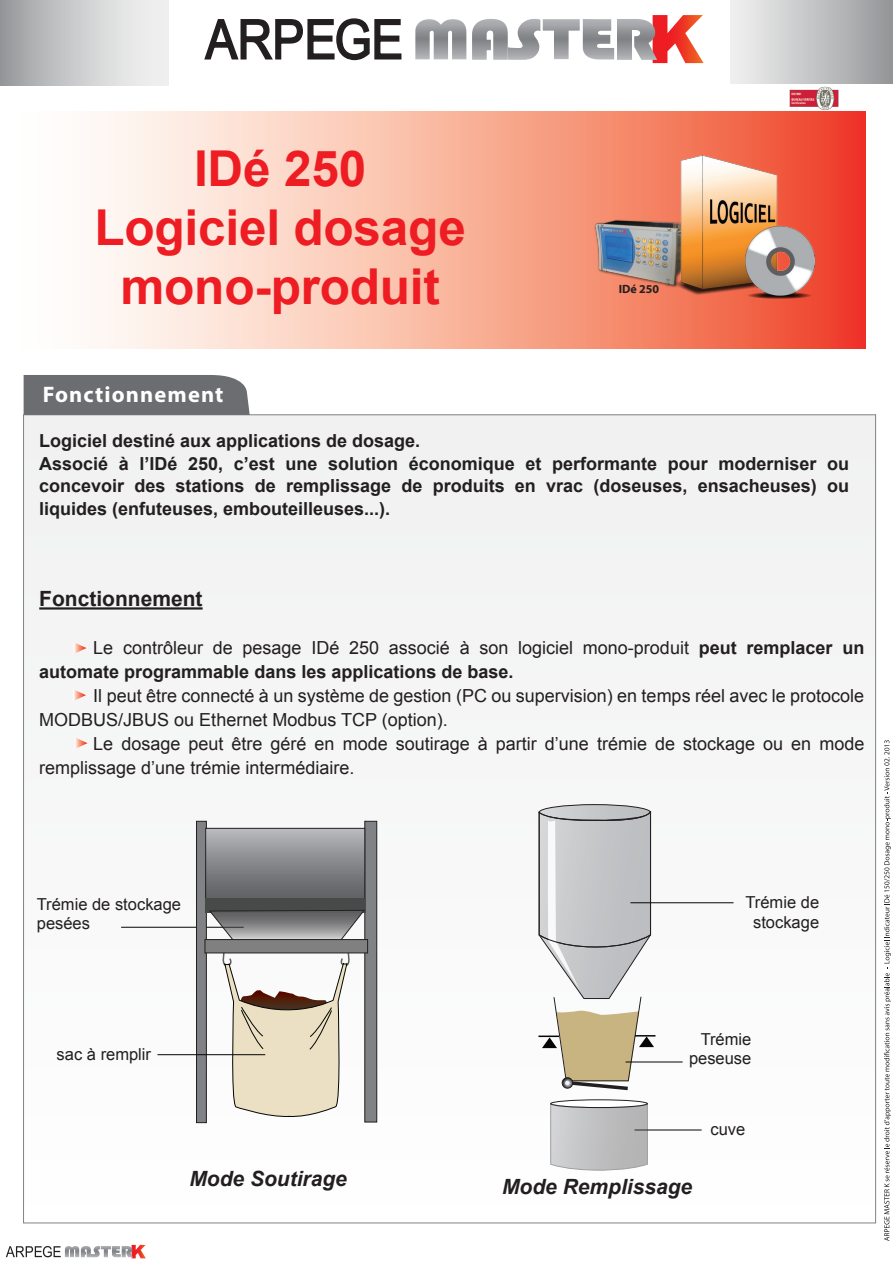
<style>
.page{position:relative;width:893px;height:1263px;background:#fff}
.page>*{position:absolute;margin:0;border:0;box-sizing:border-box;transform-origin:0 0}
.t1{font:700 49.5px/59.4px "Arial";letter-spacing:-.005em;color:#ee1d23;text-align:center}
.t2{font:700 22.5px "Myriad Pro";letter-spacing:.05em;color:#fff}
.t3{font:italic 700 21px "Arial";color:#231f20}
.t4{font:700 21px "Arial";color:#231f20}
.t5{font:700 18px/22.5px "Arial";color:#231f20}
.t6{font:18px/24px "Arial";color:#231f20}
.t7{font:16.5px/19.8px "Arial";color:#231f20}
.t8{font:700 12px "Myriad Pro";color:#231f20}
.s1{font-weight:400}
</style>
<div class="page">
<div style="left:730px;top:0;width:163px;height:84px;background:linear-gradient(to right,#f3f3f3,#959799)"></div>
<div style="left:0;top:0;width:169px;height:86px;background:linear-gradient(to right,#9d9ea1,#fbfbfb)"></div>
<svg style="left:97px;top:112px;width:768px;height:237px;background:#f8b19e"></svg>
<svg style="left:204px;top:18px;width:198px;height:43px"></svg>
<svg style="left:653px;top:15px;width:51px;height:48px"></svg>
<img style="left:472px;top:19px;width:68px;height:41px">
<img style="left:415px;top:19px;width:51px;height:40px">
<img style="left:543px;top:19px;width:37px;height:40px">
<img style="left:583px;top:19px;width:31px;height:40px">
<img style="left:617px;top:19px;width:40px;height:41px">
<div style="left:24px;top:415px;width:852px;height:808px;background:#f6f6f7"></div>
<div style="left:24px;top:375px;width:226px;height:40px;background:#6c6d70"></div>
<hr style="left:39px;top:607px;width:164px;height:3px;background:#231f20">
<svg style="left:76px;top:738px;width:11px;height:11px"></svg>
<svg style="left:75px;top:643px;width:11px;height:10px"></svg>
<svg style="left:74px;top:690px;width:12px;height:11px"></svg>
<img style="left:587px;top:209px;width:119px;height:90px">
<img style="left:667px;top:156px;width:147px;height:142px">
<hr style="left:121px;top:927px;width:123px;height:1px;background:#050504">
<hr style="left:634px;top:1129px;width:68px;height:1px;background:#050504">
<div style="left:196px;top:821px;width:10px;height:302px;background:#808285;border:1px solid #231f20"></div>
<div style="left:365px;top:821px;width:12px;height:301px;background:#808285;border:1px solid #231f20"></div>
<svg style="left:208px;top:830px;width:155px;height:68px;background:#87898c"></svg>
<div style="left:206px;top:828px;width:159px;height:76px;border:1px solid #231f20"></div>
<div style="left:205px;top:898px;width:160px;height:14px;background:#484949"></div>
<svg style="left:209px;top:910px;width:155px;height:29px;background:#909091"></svg>
<div style="left:205px;top:939px;width:163px;height:14px;background:#7f807f;border:1px solid #231f20"></div>
<svg style="left:220px;top:951px;width:132px;height:166px"></svg>
<hr style="left:158px;top:1054px;width:107px;height:1px;background:#050504">
<hr style="left:538px;top:1035px;width:21px;height:2px;background:#060705">
<div style="left:539px;top:804px;width:112px;height:16px;border:1px solid #231f20;border-radius:50%"></div>
<svg style="left:539px;top:805px;width:116px;height:285px"></svg>
<hr style="left:626px;top:1061px;width:57px;height:1px;background:#050504">
<hr style="left:630px;top:902px;width:103px;height:1px;background:#050504">
<svg style="left:551px;top:1100px;width:96px;height:7px"></svg>
<div style="left:550px;top:1099px;width:98px;height:9px;border:1px solid #231f20;border-radius:50%"></div>
<svg style="left:550px;top:1103px;width:98px;height:67px;background:#c0c1c2"></svg>
<img style="left:786px;top:83px;width:56px;height:30px">
<svg style="left:6px;top:1246px;width:55px;height:11px"></svg>
<img style="left:65px;top:1246px;width:14px;height:11px">
<svg style="left:81px;top:1245px;width:65px;height:13px"></svg>
<svg style="left:884px;top:740px;width:7px;height:501px"></svg>
<h1 class="t1" style="left:94px;top:140px;width:373px">IDé 250<br>Logiciel dosage mono-produit</h1>
<p class="t8" style="left:619px;top:281px;width:42px">IDé 250</p>
<p class="t2" style="left:43px;top:380px;width:182px">Fonctionnement</p>
<p class="t5" style="left:39px;top:430px;width:812px">Logiciel destiné aux applications de dosage.<br>Associé à l’IDé 250, c’est une solution économique et performante pour moderniser ou concevoir des stations de remplissage de produits en vrac (doseuses, ensacheuses) ou liquides (enfuteuses, embouteilleuses...).</p>
<p class="t4" style="left:39px;top:585px;width:165px">Fonctionnement</p>
<p class="t5" style="left:39px;top:636px;width:827px;line-height:24px;text-indent:54px"><span class="s1">Le contrôleur de pesage IDé 250 associé à son logiciel mono-produit</span> peut remplacer un automate programmable dans les applications de base.</p>
<p class="t6" style="left:39px;top:683px;width:826px;text-indent:54px">Il peut être connecté à un système de gestion (PC ou supervision) en temps réel avec le protocole<br>MODBUS/JBUS ou Ethernet Modbus TCP (option).</p>
<p class="t6" style="left:39px;top:731px;width:827px;text-indent:54px">Le dosage peut être géré en mode soutirage à partir d’une trémie de stockage ou en mode remplissage d’une trémie intermédiaire.</p>
<p class="t7" style="left:37px;top:894px;width:146px">Trémie de stockage pesées</p>
<p class="t7" style="left:745px;top:892px;width:75px;text-align:center">Trémie de stockage</p>
<p class="t7" style="left:57px;top:1044px;width:96px">sac à remplir</p>
<p class="t7" style="left:689px;top:1029px;width:64px;text-align:right">Trémie peseuse</p>
<p class="t3" style="left:189px;top:1164px;width:159px">Mode Soutirage</p>
<p class="t3" style="left:502px;top:1173px;width:192px">Mode Remplissage</p>
<p class="t7" style="left:710px;top:1119px;width:36px">cuve</p>
</div>
